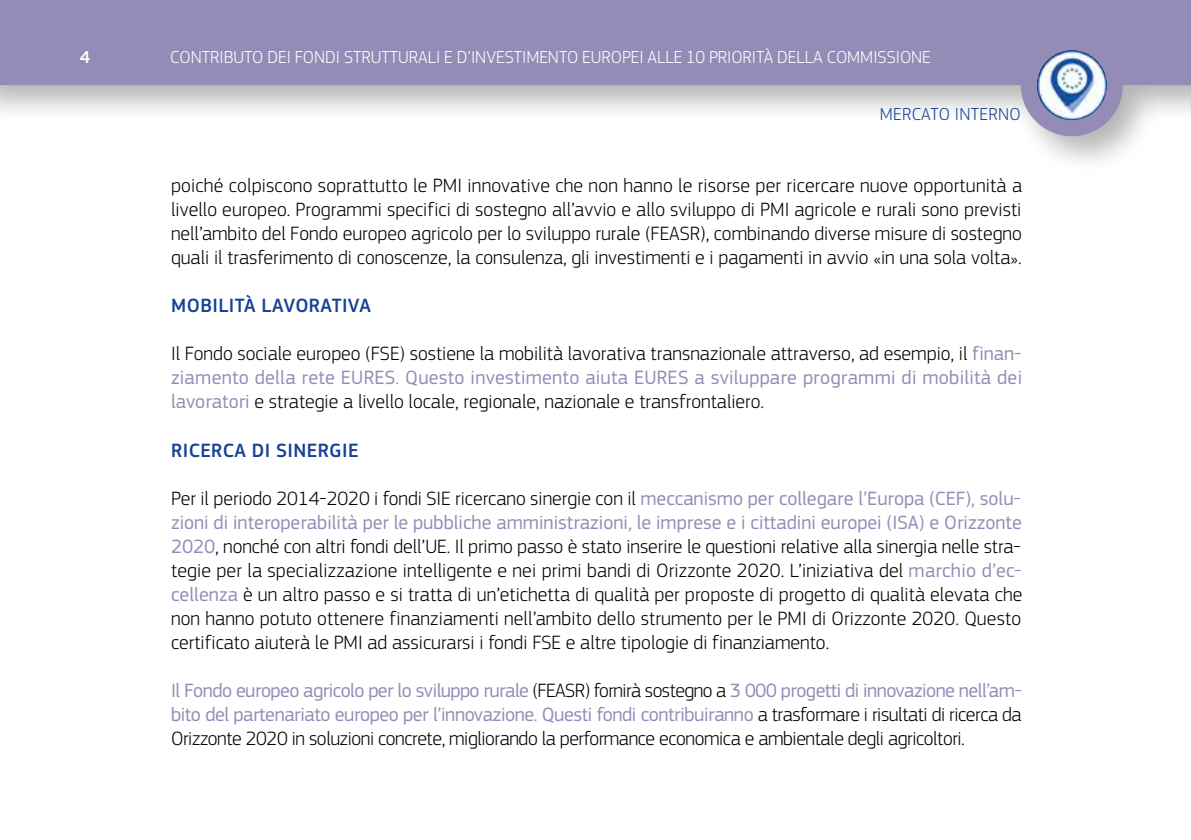
<style>
.page{position:relative;width:1191px;height:840px;background:#fff}
.page>*{position:absolute;margin:0;border:0;box-sizing:border-box;transform-origin:0 0}
.t1{font:300 20px/24px "EC Square Sans Pro";color:#000;text-align:justify}
.t2{font:500 20px "EC Square Sans Pro";letter-spacing:.02em;color:#164194}
.t3{font:300 18px "EC Square Sans Pro";color:#fff}
.t4{font:300 18px "EC Square Sans Pro";letter-spacing:.02em;color:#164194}
.t5{font:500 18px "EC Square Sans Pro";color:#fff}
.s1{font-weight:400;color:#948cb7}
</style>
<div class="page">
<div style="left:0;top:0;width:1191px;height:174px;background:#000;opacity:.3"></div>
<div style="left:0;top:0;width:1191px;height:85px;background:#948cb7"></div>
<div style="left:1020px;top:34px;width:103px;height:102px;background:#948cb7;border-radius:50%"></div>
<img style="left:1037px;top:50px;width:70px;height:70px">
<p class="t5" style="left:80px;top:47px;width:12px">4</p>
<p class="t3" style="left:170px;top:47px;width:762px">CONTRIBUTO DEI FONDI STRUTTURALI E D’INVESTIMENTO EUROPEI ALLE 10 PRIORITÀ DELLA COMMISSIONE</p>
<p class="t4" style="left:879px;top:104px;width:142px">MERCATO INTERNO</p>
<p class="t1" style="left:171px;top:173px;width:852px">poiché colpiscono soprattutto le PMI innovative che non hanno le risorse per ricercare nuove opportunità a livello europeo. Programmi specifici di sostegno all’avvio e allo sviluppo di PMI agricole e rurali sono previsti nell’ambito del Fondo europeo agricolo per lo sviluppo rurale (FEASR), combinando diverse misure di sostegno quali il trasferimento di conoscenze, la consulenza, gli investimenti e i pagamenti in avvio «in una sola volta».</p>
<p class="t2" style="left:171px;top:294px;width:201px">MOBILITÀ LAVORATIVA</p>
<p class="t1" style="left:171px;top:341px;width:852px">Il Fondo sociale europeo (FSE) sostiene la mobilità lavorativa transnazionale attraverso, ad esempio, il <span class="s1">finan&shy;ziamento della rete EURES. Questo investimento aiuta EURES a sviluppare programmi di mobilità dei lavoratori</span> e strategie a livello locale, regionale, nazionale e transfrontaliero.</p>
<p class="t2" style="left:171px;top:438px;width:189px">RICERCA DI SINERGIE</p>
<p class="t1" style="left:171px;top:485px;width:853px">Per il periodo 2014-2020 i fondi SIE ricercano sinergie con il <span class="s1">meccanismo per collegare l’Europa (CEF), solu&shy;zioni di interoperabilità per le pubbliche amministrazioni, le imprese e i cittadini europei (ISA) e Orizzonte 2020</span>, nonché con altri fondi dell’UE. Il primo passo è stato inserire le questioni relative alla sinergia nelle stra&shy;tegie per la specializzazione intelligente e nei primi bandi di Orizzonte 2020. L’iniziativa del <span class="s1">marchio d’ec&shy;cellenza</span> è un altro passo e si tratta di un’etichetta di qualità per proposte di progetto di qualità elevata che non hanno potuto ottenere finanziamenti nell’ambito dello strumento per le PMI di Orizzonte 2020. Questo certificato aiuterà le PMI ad assicurarsi i fondi FSE e altre tipologie di finanziamento.</p>
<p class="t1" style="left:171px;top:677px;width:852px"><span class="s1">Il Fondo europeo agricolo per lo sviluppo rurale</span> (FEASR) fornirà sostegno a <span class="s1">3 000 progetti di innovazione nell’am&shy;bito del partenariato europeo per l’innovazione. Questi fondi contribuiranno</span> a trasformare i risultati di ricerca da Orizzonte 2020 in soluzioni concrete, migliorando la performance economica e ambientale degli agricoltori.</p>
</div>
